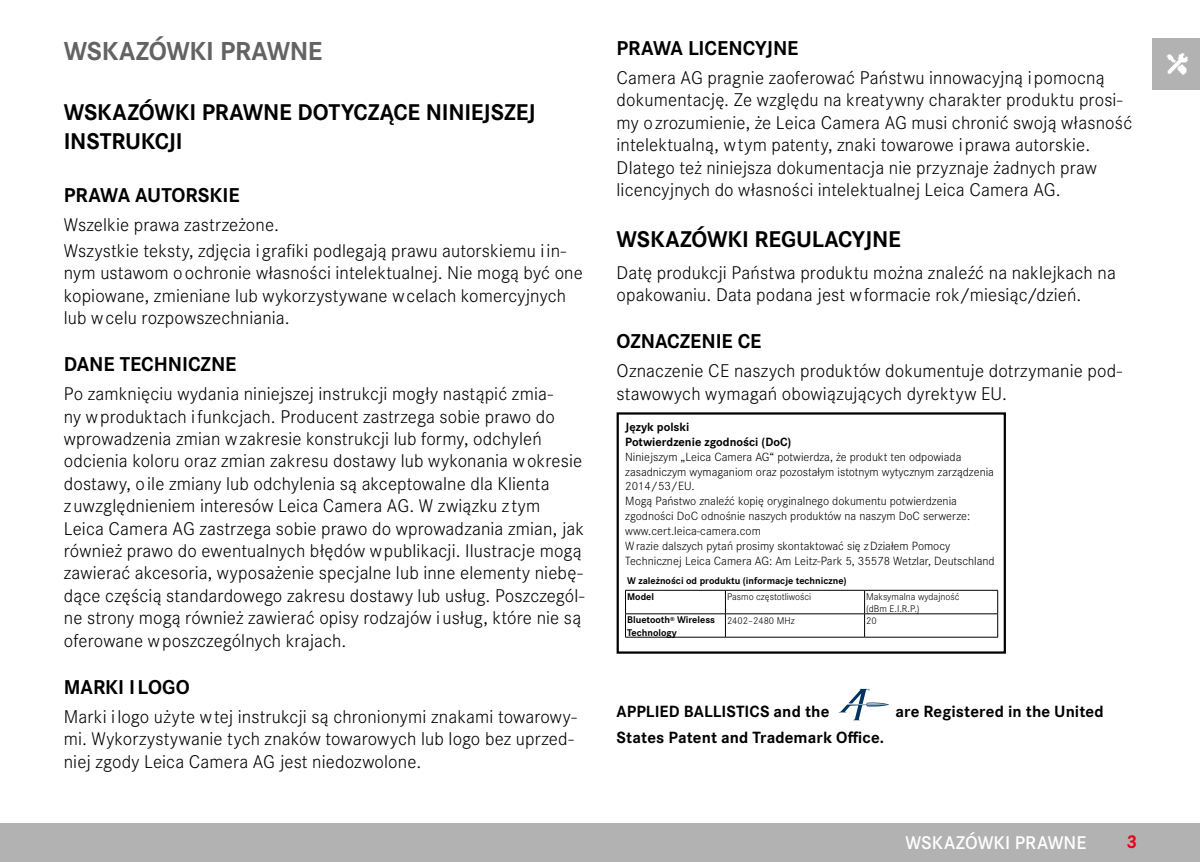
<style>
.page{position:relative;width:1200px;height:862px;background:#fff}
.page>*{position:absolute;margin:0;border:0;box-sizing:border-box;transform-origin:0 0}
.Heading____Chapter{font:700 27px "Corporate S";letter-spacing:-.015em;color:#646363}
.Heading____Heading_0{font:700 23.62px/28.3px "Corporate S";letter-spacing:-.01em;color:#000}
.Heading____Heading_0-2{font:700 20.7px "Corporate S";letter-spacing:-.005em;color:#000}
.Text____Body_Text{font:300 19.12px/22.3px "Corporate S";letter-spacing:.005em;color:#000}
.t1{font:600 19.12px "Corporate S";letter-spacing:.005em;color:#fff}
.t2{font:700 19.12px "Corporate S";color:#e3051b}
.Heading____Heading_0-3{font:700 16.88px "Corporate S";letter-spacing:.005em;color:#000}
.t3{font:300 12.38px/14.8px "Corporate S";color:#000}
.t4{font:700 12.38px "Corporate S";color:#000}
.t5{font:700 10.12px/12.2px "Corporate S";color:#000}
.t6{font:300 10.12px/12.2px "Corporate S";color:#000}
</style>
<div class="page">
<div style="left:1151px;top:38px;width:48px;height:51px;background:#b3b2b2"></div>
<img style="left:1166px;top:53px;width:22px;height:21px">
<div style="left:0;top:823px;width:1199px;height:38px;background:#b3b2b2"></div>
<hr style="left:625px;top:589px;width:100px;height:1px;background:#000">
<hr style="left:725px;top:589px;width:139px;height:1px;background:#000">
<hr style="left:864px;top:589px;width:133px;height:1px;background:#000">
<hr style="left:625px;top:613px;width:100px;height:1px;background:#000">
<svg style="left:625px;top:590px;width:1px;height:46px"></svg>
<hr style="left:725px;top:613px;width:139px;height:1px;background:#000">
<svg style="left:724px;top:590px;width:1px;height:46px"></svg>
<hr style="left:864px;top:613px;width:133px;height:1px;background:#000">
<svg style="left:864px;top:590px;width:1px;height:46px"></svg>
<svg style="left:997px;top:590px;width:1px;height:46px"></svg>
<hr style="left:625px;top:636px;width:100px;height:1px;background:#000">
<hr style="left:725px;top:636px;width:139px;height:1px;background:#000">
<hr style="left:864px;top:636px;width:133px;height:1px;background:#000">
<div style="left:616px;top:412px;width:389px;height:241px;border:2px solid #000"></div>
<svg style="left:838px;top:688px;width:50px;height:31px"></svg>
<p class="Heading____Chapter" style="left:64px;top:30px;width:260px">WSKAZÓWKI PRAWNE</p>
<p class="Heading____Heading_0" style="left:64px;top:96px;width:473px">WSKAZÓWKI PRAWNE DOTYCZĄCE NINIEJSZEJ<br>INSTRUKCJI</p>
<p class="Heading____Heading_0-2" style="left:64px;top:179px;width:177px">PRAWA AUTORSKIE</p>
<p class="Text____Body_Text" style="left:64px;top:212px;width:216px">Wszelkie prawa zastrzeżone.</p>
<p class="Text____Body_Text" style="left:64px;top:238px;width:520px">Wszystkie teksty, zdjęcia igrafiki podlegają prawu autorskiemu iin&shy;nym ustawom oochronie własności intelektualnej. Nie mogą być one kopiowane, zmieniane lub wykorzystywane wcelach komercyjnych lub wcelu rozpowszechniania.</p>
<p class="Heading____Heading_0-2" style="left:64px;top:348px;width:174px">DANE TECHNICZNE</p>
<p class="Text____Body_Text" style="left:64px;top:381px;width:522px">Po zamknięciu wydania niniejszej instrukcji mogły nastąpić zmia-<br>ny wproduktach ifunkcjach. Producent zastrzega sobie prawo do wprowadzenia zmian wzakresie konstrukcji lub formy, odchyleń odcienia koloru oraz zmian zakresu dostawy lub wykonania wokresie dostawy, oile zmiany lub odchylenia są akceptowalne dla Klienta zuwzględnieniem interesów Leica Camera AG. W związku ztym Leica Camera AG zastrzega sobie prawo do wprowadzania zmian, jak również prawo do ewentualnych błędów wpublikacji. Ilustracje mogą zawierać akcesoria, wyposażenie specjalne lub inne elementy niebę&shy;dące częścią standardowego zakresu dostawy lub usług. Poszczegól&shy;ne strony mogą również zawierać opisy rodzajów iusług, które nie są oferowane wposzczególnych krajach.</p>
<p class="Heading____Heading_0-2" style="left:64px;top:670px;width:127px">MARKI ILOGO</p>
<p class="Text____Body_Text" style="left:64px;top:703px;width:514px">Marki ilogo użyte wtej instrukcji są chronionymi znakami towarowy&shy;mi. Wykorzystywanie tych znaków towarowych lub logo bez uprzed&shy;niej zgody Leica Camera AG jest niedozwolone.</p>
<p class="Heading____Heading_0-2" style="left:616px;top:32px;width:183px">PRAWA LICENCYJNE</p>
<p class="Text____Body_Text" style="left:616px;top:65px;width:517px">Camera AG pragnie zaoferować Państwu innowacyjną ipomocną dokumentację. Ze względu na kreatywny charakter produktu prosi&shy;my ozrozumienie, że Leica Camera AG musi chronić swoją własność intelektualną, wtym patenty, znaki towarowe iprawa autorskie.<br>Dlatego też niniejsza dokumentacja nie przyznaje żadnych praw licencyjnych do własności intelektualnej Leica Camera AG.</p>
<p class="Heading____Heading_0" style="left:616px;top:222px;width:286px">WSKAZÓWKI REGULACYJNE</p>
<p class="Text____Body_Text" style="left:616px;top:260px;width:500px">Datę produkcji Państwa produktu można znaleźć na naklejkach na opakowaniu. Data podana jest wformacie rok/miesiąc/dzień.</p>
<p class="Heading____Heading_0-2" style="left:616px;top:325px;width:146px">OZNACZENIE CE</p>
<p class="Text____Body_Text" style="left:616px;top:358px;width:507px">Oznaczenie CE naszych produktów dokumentuje dotrzymanie pod&shy;stawowych wymagań obowiązujących dyrektyw EU.</p>
<p class="t4" style="left:625px;top:417px;width:66px">Język polski</p>
<p class="t4" style="left:625px;top:431px;width:167px">Potwierdzenie zgodności (DoC)</p>
<p class="t3" style="left:625px;top:448px;width:370px">Niniejszym „Leica Camera AG“ potwierdza, że produkt ten odpowiada zasadniczym wymaganiom oraz pozostałym istotnym wytycznym zarządzenia<br>2014/53/EU.</p>
<p class="t3" style="left:625px;top:492px;width:346px">Mogą Państwo znaleźć kopię oryginalnego dokumentu potwierdzenia zgodności DoC odnośnie naszych produktów na naszym DoC serwerze:</p>
<p class="t3" style="left:625px;top:522px;width:137px">www.cert.leica-camera.com</p>
<p class="t3" style="left:625px;top:537px;width:371px">Wrazie dalszych pytań prosimy skontaktować się zDziałem Pomocy<br>Technicznej Leica Camera AG: Am Leitz-Park 5, 35578 Wetzlar, Deutschland</p>
<p class="t5" style="left:627px;top:573px;width:221px">W zależności od produktu (informacje techniczne)</p>
<p class="t5" style="left:627px;top:589px;width:28px">Model</p>
<p class="t6" style="left:726px;top:589px;width:86px">Pasmo częstotliwości</p>
<p class="t6" style="left:866px;top:589px;width:95px">Maksymalna wydajność (dBm E.I.R.P.)</p>
<p class="t5" style="left:627px;top:612px;width:90px">Bluetooth<sup>®</sup> Wireless<br>Technology</p>
<p class="t6" style="left:726px;top:613px;width:69px">2402–2480 MHz</p>
<p class="t6" style="left:866px;top:613px;width:12px">20</p>
<p class="Heading____Heading_0-3" style="left:616px;top:697px;width:214px">APPLIED BALLISTICS and the</p>
<p class="Heading____Heading_0-3" style="left:895px;top:697px;width:210px">are Registered in the United</p>
<p class="Heading____Heading_0-3" style="left:616px;top:723px;width:269px">States Patent and Trademark Office.</p>
<p class="t1" style="left:905px;top:827px;width:182px">WSKAZÓWKI PRAWNE</p>
<p class="t2" style="left:1126px;top:826px;width:12px">3</p>
</div>
